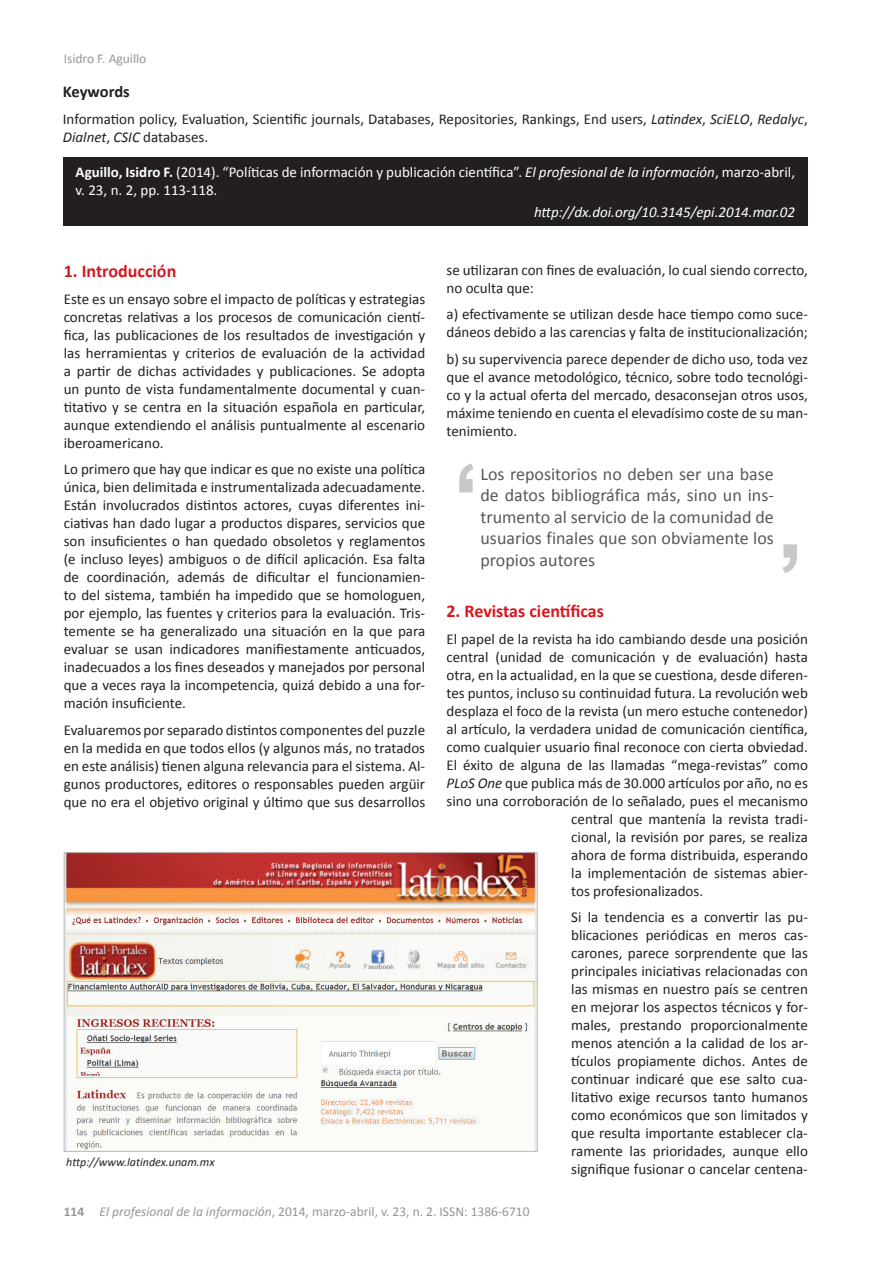
<style>
.page{position:relative;width:893px;height:1263px;background:#fff}
.page>*{position:absolute;margin:0;border:0;box-sizing:border-box;transform-origin:0 0}
.t1{font:18px/21.6px "Calibri";color:#57585a;text-align:justify}
.t2{font:700 18px "Calibri";color:#d7171f}
.t3{font:700 16.5px "Calibri";letter-spacing:-.01em;color:#231f20}
.t4{font:15px/18px "Calibri";color:#231f20;text-align:justify}
.t5{font:15px/18px "Calibri";color:#fff}
.t6{font:italic 15px "Calibri";color:#fff}
.t7{font:13.5px "Calibri";color:#939598}
.t8{font:italic 12px "Calibri";color:#231f20}
.s1{font-style:italic}
.s2{font-weight:700}
</style>
<div class="page">
<div style="left:64px;top:157px;width:744px;height:68px;background:#231f20"></div>
<img style="left:66px;top:854px;width:470px;height:296px">
<div style="left:64px;top:852px;width:474px;height:300px;border:1px solid #b5b7bb"></div>
<svg style="left:782px;top:544px;width:15px;height:29px"></svg>
<svg style="left:459px;top:463px;width:15px;height:29px"></svg>
<p class="t7" style="left:64px;top:50px;width:84px">Isidro F. Aguillo</p>
<p class="t3" style="left:63px;top:81px;width:68px">Keywords</p>
<p class="t4" style="left:63px;top:110px;width:747px">Information policy, Evaluation, Scientific journals, Databases, Repositories, Rankings, End users, <span class="s1">Latindex</span>, <span class="s1">SciELO</span>, <span class="s1">Redalyc</span>,<br><span class="s1">Dialnet</span>, <span class="s1">CSIC</span> databases.</p>
<p class="t5" style="left:76px;top:163px;width:721px"><span class="s2">Aguillo, Isidro F.</span> (2014). “Políticas de información y publicación científica”. <span class="s1">El profesional de la información</span>, marzo-abril, v. 23, n. 2, pp. 113-118.</p>
<p class="t6" style="left:534px;top:202px;width:263px">http://dx.doi.org/10.3145/epi.2014.mar.02</p>
<p class="t2" style="left:64px;top:260px;width:114px">1. Introducción</p>
<p class="t4" style="left:64px;top:290px;width:363px">Este es un ensayo sobre el impacto de políticas y estrategias concretas relativas a los procesos de comunicación cientí&shy;fica, las publicaciones de los resultados de investigación y las herramientas y criterios de evaluación de la actividad a partir de dichas actividades y publicaciones. Se adopta un punto de vista fundamentalmente documental y cuan&shy;titativo y se centra en la situación española en particular, aunque extendiendo el análisis puntualmente al escenario iberoamericano.</p>
<p class="t4" style="left:64px;top:460px;width:363px">Lo primero que hay que indicar es que no existe una política única, bien delimitada e instrumentalizada adecuadamente.<br>Están involucrados distintos actores, cuyas diferentes ini&shy;ciativas han dado lugar a productos dispares, servicios que son insuficientes o han quedado obsoletos y reglamentos (e incluso leyes) ambiguos o de difícil aplicación. Esa falta de coordinación, además de dificultar el funcionamien&shy;to del sistema, también ha impedido que se homologuen, por ejemplo, las fuentes y criterios para la evaluación. Tris&shy;temente se ha generalizado una situación en la que para evaluar se usan indicadores manifiestamente anticuados, inadecuados a los fines deseados y manejados por personal que a veces raya la incompetencia, quizá debido a una for&shy;mación insuficiente.</p>
<p class="t4" style="left:64px;top:721px;width:363px">Evaluaremos por separado distintos componentes del puzzle en la medida en que todos ellos (y algunos más, no tratados en este análisis) tienen alguna relevancia para el sistema. Al&shy;gunos productores, editores o responsables pueden argüir que no era el objetivo original y último que sus desarrollos</p>
<p class="t8" style="left:66px;top:1153px;width:150px">http://www.latindex.unam.mx</p>
<p class="t4" style="left:446px;top:261px;width:363px">se utilizaran con fines de evaluación, lo cual siendo correcto, no oculta que:</p>
<p class="t4" style="left:446px;top:305px;width:363px">a) efectivamente se utilizan desde hace tiempo como suce&shy;dáneos debido a las carencias y falta de institucionalización;</p>
<p class="t4" style="left:446px;top:350px;width:363px">b) su supervivencia parece depender de dicho uso, toda vez que el avance metodológico, técnico, sobre todo tecnológi&shy;co y la actual oferta del mercado, desaconsejan otros usos, máxime teniendo en cuenta el elevadísimo coste de su man&shy;tenimiento.</p>
<p class="t1" style="left:480px;top:463px;width:295px">Los repositorios no deben ser una base de datos bibliográfica más, sino un ins&shy;trumento al servicio de la comunidad de usuarios finales que son obviamente los propios autores</p>
<p class="t2" style="left:446px;top:600px;width:159px">2. Revistas científicas</p>
<p class="t4" style="left:446px;top:630px;width:363px">El papel de la revista ha ido cambiando desde una posición</p>
<p class="t4" style="left:446px;top:648px;width:363px">central (unidad de comunicación y de evaluación) hasta</p>
<p class="t4" style="left:446px;top:666px;width:363px">otra, en la actualidad, en la que se cuestiona, desde diferen-</p>
<p class="t4" style="left:446px;top:684px;width:363px">tes puntos, incluso su continuidad futura. La revolución web</p>
<p class="t4" style="left:446px;top:702px;width:363px">desplaza el foco de la revista (un mero estuche contenedor)</p>
<p class="t4" style="left:446px;top:720px;width:363px">al artículo, la verdadera unidad de comunicación científica,</p>
<p class="t4" style="left:446px;top:738px;width:363px">como cualquier usuario final reconoce con cierta obviedad.</p>
<p class="t4" style="left:446px;top:756px;width:363px">El éxito de alguna de las llamadas “mega-revistas” como</p>
<p class="t4" style="left:446px;top:774px;width:363px"><span class="s1">PLoS One</span> que publica más de 30.000 artículos por año, no es</p>
<p class="t4" style="left:446px;top:792px;width:363px">sino una corroboración de lo señalado, pues el mecanismo</p>
<p class="t4" style="left:571px;top:810px;width:238px">central que mantenía la revista tradi-</p>
<p class="t4" style="left:571px;top:828px;width:238px">cional, la revisión por pares, se realiza</p>
<p class="t4" style="left:571px;top:846px;width:238px">ahora de forma distribuida, esperando</p>
<p class="t4" style="left:571px;top:864px;width:238px">la implementación de sistemas abier-</p>
<p class="t4" style="left:571px;top:882px;width:133px">tos profesionalizados.</p>
<p class="t4" style="left:571px;top:908px;width:238px">Si la tendencia es a convertir las pu&shy;blicaciones periódicas en meros cas&shy;carones, parece sorprendente que las principales iniciativas relacionadas con las mismas en nuestro país se centren en mejorar los aspectos técnicos y for&shy;males, prestando proporcionalmente menos atención a la calidad de los ar&shy;tículos propiamente dichos. Antes de continuar indicaré que ese salto cua&shy;litativo exige recursos tanto humanos como económicos que son limitados y que resulta importante establecer cla&shy;ramente las prioridades, aunque ello signifique fusionar o cancelar centena-</p>
<p class="t7" style="left:64px;top:1203px;width:467px"><span class="s2">114</span> <span class="s1">El profesional de la información</span>, 2014, marzo-abril, v. 23, n. 2. ISSN: 1386-6710</p>
</div>
